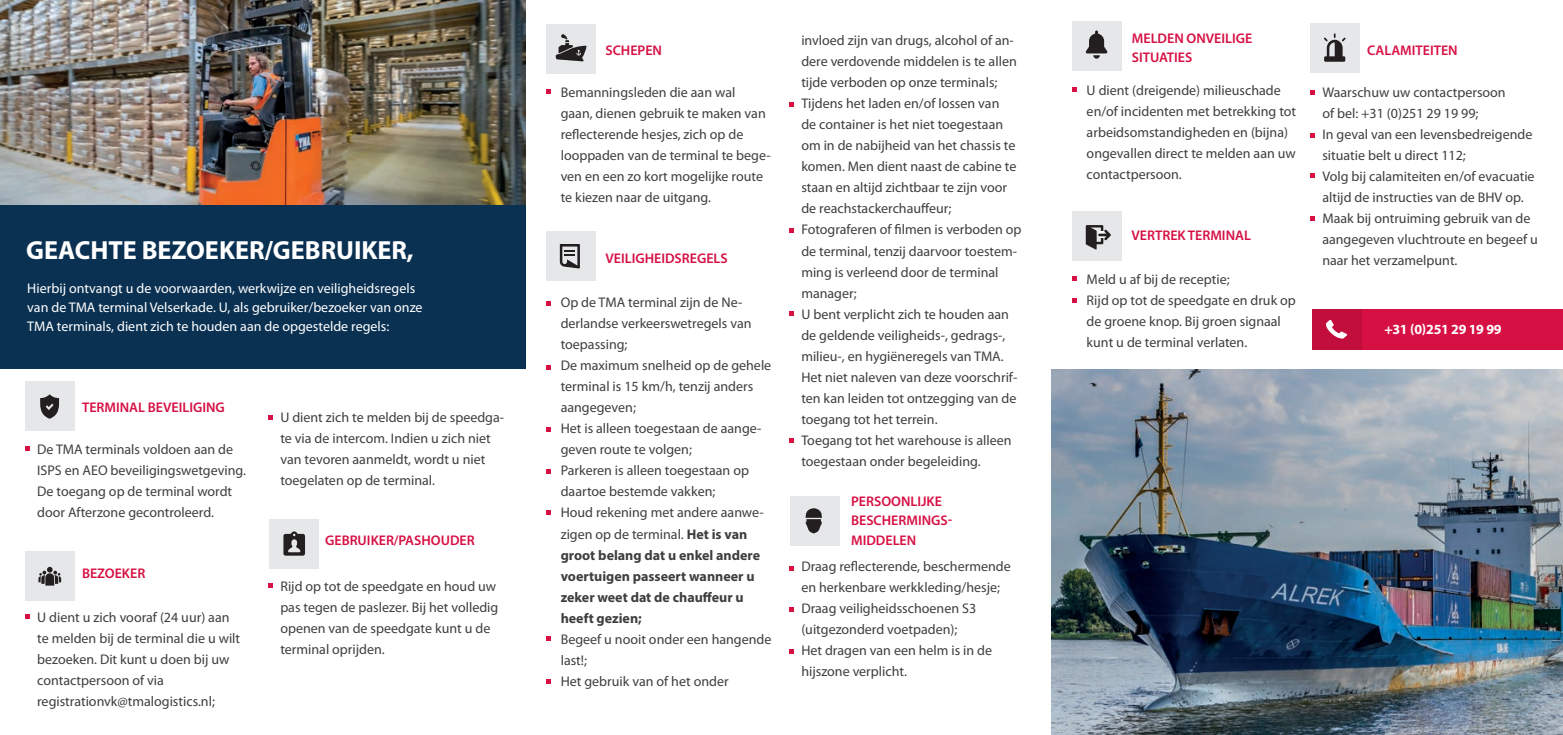
<style>
.page{position:relative;width:1563px;height:735px;background:#fff}
.page>*{position:absolute;margin:0;border:0;box-sizing:border-box;transform-origin:0 0}
.t1{font:700 26.25px "Myriad Pro";color:#fff}
.t2{font:14px/21px "Myriad Pro";color:#3e3e3f}
.t3{font:14px/19.2px "Myriad Pro";color:#fff}
.t4{font:600 14px "Myriad Pro";color:#d71043}
.t5{font:700 14px/21px "Myriad Pro";color:#3e3e3f}
.t6{font:700 14px "Myriad Pro";letter-spacing:-.02em;color:#fff}
.s1{font-weight:400}
</style>
<div class="page">
<img style="left:1052px;top:369px;width:511px;height:365px">
<img style="left:0;top:0;width:526px;height:205px">
<div style="left:0;top:205px;width:526px;height:164px;background:#0b3152"></div>
<div style="left:1312px;top:309px;width:251px;height:41px;background:#d71043"></div>
<div style="left:1312px;top:309px;width:50px;height:41px;background:#c10e3d"></div>
<svg style="left:25px;top:446px;width:5px;height:5px"></svg>
<svg style="left:546px;top:89px;width:5px;height:5px"></svg>
<svg style="left:1310px;top:90px;width:5px;height:5px"></svg>
<svg style="left:546px;top:469px;width:5px;height:4px"></svg>
<svg style="left:546px;top:510px;width:5px;height:4px"></svg>
<svg style="left:789px;top:102px;width:5px;height:5px"></svg>
<svg style="left:789px;top:228px;width:5px;height:4px"></svg>
<svg style="left:789px;top:311px;width:5px;height:5px"></svg>
<svg style="left:789px;top:438px;width:5px;height:4px"></svg>
<svg style="left:789px;top:566px;width:5px;height:4px"></svg>
<svg style="left:789px;top:607px;width:5px;height:4px"></svg>
<svg style="left:789px;top:649px;width:5px;height:4px"></svg>
<svg style="left:1072px;top:87px;width:4px;height:5px"></svg>
<svg style="left:1072px;top:298px;width:4px;height:5px"></svg>
<svg style="left:1072px;top:276px;width:4px;height:5px"></svg>
<svg style="left:268px;top:415px;width:5px;height:5px"></svg>
<svg style="left:268px;top:583px;width:5px;height:5px"></svg>
<svg style="left:1310px;top:173px;width:5px;height:5px"></svg>
<svg style="left:1310px;top:216px;width:5px;height:5px"></svg>
<svg style="left:1310px;top:133px;width:5px;height:5px"></svg>
<svg style="left:546px;top:636px;width:5px;height:5px"></svg>
<svg style="left:546px;top:679px;width:5px;height:4px"></svg>
<svg style="left:25px;top:614px;width:5px;height:4px"></svg>
<svg style="left:546px;top:301px;width:5px;height:5px"></svg>
<svg style="left:546px;top:365px;width:5px;height:4px"></svg>
<svg style="left:546px;top:427px;width:5px;height:5px"></svg>
<div style="left:1071px;top:211px;width:50px;height:50px;background:#e6e7e9"></div>
<svg style="left:1086px;top:225px;width:25px;height:24px"></svg>
<div style="left:546px;top:24px;width:49px;height:50px;background:#e6e7e9"></div>
<svg style="left:556px;top:34px;width:30px;height:27px"></svg>
<div style="left:790px;top:496px;width:50px;height:49px;background:#e6e7e9"></div>
<svg style="left:805px;top:508px;width:17px;height:25px"></svg>
<div style="left:1310px;top:24px;width:49px;height:49px;background:#e6e7e9"></div>
<svg style="left:1324px;top:33px;width:21px;height:29px"></svg>
<div style="left:546px;top:231px;width:49px;height:50px;background:#e6e7e9"></div>
<svg style="left:560px;top:244px;width:20px;height:24px"></svg>
<svg style="left:1326px;top:320px;width:21px;height:18px"></svg>
<div style="left:25px;top:551px;width:49px;height:49px;background:#e6e7e9"></div>
<svg style="left:38px;top:566px;width:23px;height:19px"></svg>
<div style="left:25px;top:381px;width:49px;height:50px;background:#e6e7e9"></div>
<svg style="left:40px;top:394px;width:20px;height:24px"></svg>
<div style="left:269px;top:518px;width:50px;height:50px;background:#e6e7e9"></div>
<svg style="left:283px;top:531px;width:22px;height:24px"></svg>
<div style="left:1071px;top:21px;width:50px;height:50px;background:#e6e7e9"></div>
<svg style="left:1085px;top:30px;width:22px;height:29px"></svg>
<p class="t1" style="left:26px;top:233px;width:389px">GEACHTE BEZOEKER/GEBRUIKER,</p>
<p class="t3" style="left:27px;top:278px;width:389px">Hierbij ontvangt u de voorwaarden, werkwijze en veiligheidsregels</p>
<p class="t3" style="left:27px;top:297px;width:397px">van de TMA terminal Velserkade. U, als gebruiker/bezoeker van onze<br>TMA terminals, dient zich te houden aan de opgestelde regels:</p>
<p class="t4" style="left:82px;top:397px;width:144px">TERMINAL BEVEILIGING</p>
<p class="t2" style="left:37px;top:438px;width:210px">De TMA terminals voldoen aan de<br>ISPS en AEO beveiligingswetgeving.<br>De toegang op de terminal wordt door Afterzone gecontroleerd.</p>
<p class="t4" style="left:82px;top:564px;width:65px">BEZOEKER</p>
<p class="t2" style="left:37px;top:606px;width:204px">U dient u zich vooraf (24 uur) aan te melden bij de terminal die u wilt bezoeken. Dit kunt u doen bij uw contactpersoon of via</p>
<p class="t2" style="left:37px;top:690px;width:179px">registrationvk@tmalogistics.nl;</p>
<p class="t2" style="left:280px;top:406px;width:225px">U dient zich te melden bij de speedga&shy;te via de intercom. Indien u zich niet van tevoren aanmeldt, wordt u niet toegelaten op de terminal.</p>
<p class="t4" style="left:325px;top:531px;width:151px">GEBRUIKER/PASHOUDER</p>
<p class="t2" style="left:280px;top:574px;width:219px">Rijd op tot de speedgate en houd uw pas tegen de paslezer. Bij het volledig openen van de speedgate kunt u de terminal oprijden.</p>
<p class="t4" style="left:605px;top:41px;width:58px">SCHEPEN</p>
<p class="t2" style="left:561px;top:81px;width:212px">Bemanningsleden die aan wal gaan, dienen gebruik te maken van reflecterende hesjes, zich op de looppaden van de terminal te bege&shy;ven en een zo kort mogelijke route te kiezen naar de uitgang.</p>
<p class="t4" style="left:605px;top:250px;width:124px">VEILIGHEIDSREGELS</p>
<p class="t2" style="left:561px;top:291px;width:192px">Op de TMA terminal zijn de Ne&shy;derlandse verkeerswetregels van toepassing;</p>
<p class="t2" style="left:561px;top:354px;width:212px">De maximum snelheid op de gehele terminal is 15 km/h, tenzij anders aangegeven;</p>
<p class="t2" style="left:561px;top:417px;width:202px">Het is alleen toegestaan de aange&shy;geven route te volgen;</p>
<p class="t2" style="left:561px;top:459px;width:190px">Parkeren is alleen toegestaan op daartoe bestemde vakken;</p>
<p class="t5" style="left:561px;top:501px;width:205px"><span class="s1">Houd rekening met andere aanwe&shy;zigen op de terminal.</span> Het is van groot belang dat u enkel andere voertuigen passeert wanneer u zeker weet dat de chauffeur u heeft gezien;</p>
<p class="t2" style="left:561px;top:627px;width:212px">Begeef u nooit onder een hangende last!;</p>
<p class="t2" style="left:561px;top:669px;width:169px">Het gebruik van of het onder</p>
<p class="t2" style="left:801px;top:30px;width:217px">invloed zijn van drugs, alcohol of an&shy;dere verdovende middelen is te allen tijde verboden op onze terminals;</p>
<p class="t2" style="left:801px;top:93px;width:217px">Tijdens het laden en/of lossen van de container is het niet toegestaan om in de nabijheid van het chassis te komen. Men dient naast de cabine te staan en altijd zichtbaar te zijn voor de reachstackerchauffeur;</p>
<p class="t2" style="left:801px;top:219px;width:222px">Fotograferen of filmen is verboden op de terminal, tenzij daarvoor toestem&shy;ming is verleend door de terminal manager;</p>
<p class="t2" style="left:801px;top:303px;width:217px">U bent verplicht zich te houden aan de geldende veiligheids-, gedrags-, milieu-, en hygiëneregels van TMA.<br>Het niet naleven van deze voorschrif&shy;ten kan leiden tot ontzegging van de toegang tot het terrein.</p>
<p class="t2" style="left:801px;top:429px;width:212px">Toegang tot het warehouse is alleen toegestaan onder begeleiding.</p>
<p class="t4" style="left:851px;top:492px;width:92px">PERSOONLIJKE</p>
<p class="t4" style="left:851px;top:511px;width:103px">BESCHERMINGS-</p>
<p class="t4" style="left:851px;top:530px;width:67px">MIDDELEN</p>
<p class="t2" style="left:801px;top:555px;width:211px">Draag reflecterende, beschermende en herkenbare werkkleding/hesje;</p>
<p class="t2" style="left:801px;top:597px;width:176px">Draag veiligheidsschoenen S3</p>
<p class="t2" style="left:801px;top:618px;width:158px">(uitgezonderd voetpaden);</p>
<p class="t2" style="left:801px;top:639px;width:192px">Het dragen van een helm is in de hijszone verplicht.</p>
<p class="t4" style="left:1132px;top:30px;width:122px">MELDEN ONVEILIGE</p>
<p class="t4" style="left:1132px;top:49px;width:62px">SITUATIES</p>
<p class="t2" style="left:1086px;top:79px;width:211px">U dient (dreigende) milieuschade en/of incidenten met betrekking tot arbeidsomstandigheden en (bijna) ongevallen direct te melden aan uw contactpersoon.</p>
<p class="t4" style="left:1131px;top:226px;width:121px">VERTREK TERMINAL</p>
<p class="t2" style="left:1086px;top:268px;width:144px">Meld u af bij de receptie;</p>
<p class="t2" style="left:1086px;top:289px;width:211px">Rijd op tot de speedgate en druk op de groene knop. Bij groen signaal kunt u de terminal verlaten.</p>
<p class="t4" style="left:1367px;top:42px;width:92px">CALAMITEITEN</p>
<p class="t2" style="left:1322px;top:82px;width:185px">Waarschuw uw contactpersoon</p>
<p class="t2" style="left:1322px;top:103px;width:158px">of bel: +31 (0)251 29 19 99;</p>
<p class="t2" style="left:1322px;top:124px;width:212px">In geval van een levensbedreigende situatie belt u direct 112;</p>
<p class="t2" style="left:1322px;top:166px;width:214px">Volg bij calamiteiten en/of evacuatie altijd de instructies van de BHV op.</p>
<p class="t2" style="left:1322px;top:208px;width:217px">Maak bij ontruiming gebruik van de aangegeven vluchtroute en begeef u naar het verzamelpunt.</p>
<p class="t6" style="left:1384px;top:320px;width:119px">+31 (0)251 29 19 99</p>
</div>
